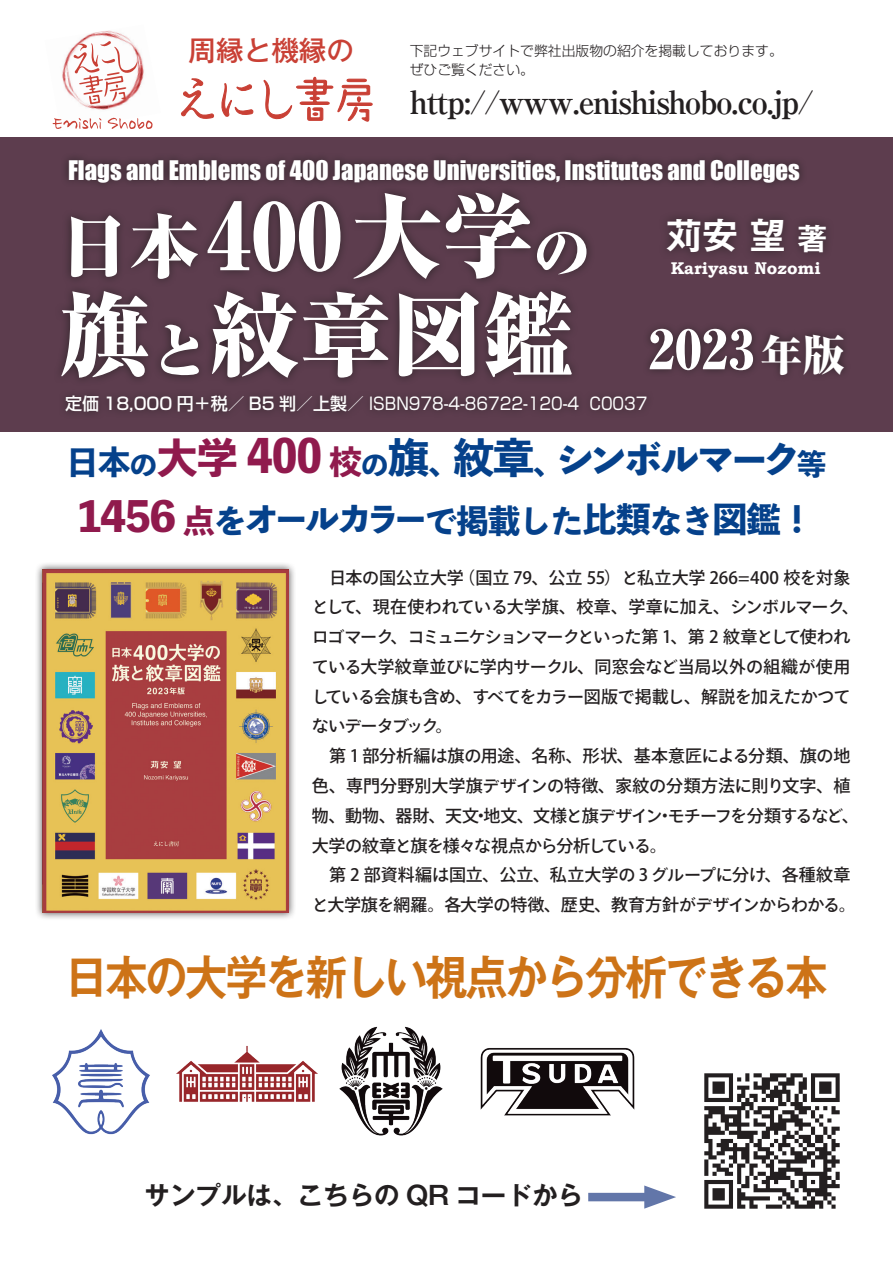
<style>
.page{position:relative;width:893px;height:1263px;background:#fff}
.page>*{position:absolute;margin:0;border:0;box-sizing:border-box;transform-origin:0 0}
.t1{font:800 expanded 90.75px/99px "Ryumin Pro";letter-spacing:.005em;color:#fff}
.t2{font:700 46.8px "Gothic MB101 Pr 6 De";letter-spacing:-.05em;color:#cd7317;scale:.9 1}
.t3{font:38.7px "Toppan Bunkyu Midashi Go Std EB";letter-spacing:-.105em;color:#05418b}
.t4{font:700 35.85px "Gothic MB101 Pr 6 De";color:#fff}
.t5{font:34.5px "Toppan Bunkyu Midashi Go Std EB";letter-spacing:-.095em;color:#05418b}
.t6{font:700 31.95px "Ryumin Pr 5";letter-spacing:-.05em;color:#231f20}
.t7{font:500 27.6px "Gothic MB101 Pr 6";color:#c94035}
.t8{font:700 25.5px "Gothic MB101 Pro De";color:#231f20}
.t9{font:24.75px "Impact";color:#fff}
.t10{font:500 16.95px/29.7px "Ryo Gothic Plus N";letter-spacing:-.02em;color:#231f20}
.t11{font:16.95px "Shin Go Pr 5";color:#fff;scale:.9 1}
.t12{font:700 16.95px "Bookman Old Style";color:#fff}
.t13{font:300 13.8px/19.2px "Shin Go Pr 5";color:#231f20}
.s1{font-size:69.9px}
.s2{font-size:58.2px}
.s3{font-size:53.1px}
.s4{font-size:42.45px}
.s5{font-size:29.85px}
.s6{font-weight:500}
.s7{font-size:32.25px}
.s8{font-size:28.05px}
.s9{font-size:40.95px;color:#901a4d}
.s10{font-size:45px;color:#901a4d}
.s11{font-size:32.25px;color:#901a4d}
.s12{font-size:40.95px}
.s13{font-size:29.1px}
</style>
<div class="page">
<div style="left:0;top:137px;width:893px;height:295px;background:#5d3d4e"></div>
<img style="left:62px;top:32px;width:33px;height:39px">
<img style="left:95px;top:30px;width:48px;height:33px">
<img style="left:52px;top:71px;width:56px;height:53px">
<img style="left:102px;top:63px;width:42px;height:59px">
<svg style="left:73px;top:40px;width:64px;height:64px"></svg>
<svg style="left:53px;top:118px;width:48px;height:11px"></svg>
<svg style="left:108px;top:116px;width:45px;height:13px"></svg>
<svg style="left:181px;top:78px;width:33px;height:41px"></svg>
<svg style="left:221px;top:83px;width:33px;height:34px"></svg>
<svg style="left:264px;top:76px;width:109px;height:46px"></svg>
<div style="left:59px;top:388px;width:595px;height:32px;background:#573a4a"></div>
<div style="left:659px;top:209px;width:176px;height:52px;background:#231f20;opacity:.75"></div>
<div style="left:53px;top:184px;width:542px;height:202px;background:#231f20;opacity:.75"></div>
<div style="left:642px;top:321px;width:209px;height:61px;background:#231f20;opacity:.75"></div>
<div style="left:35px;top:562px;width:262px;height:358px;background:#231f20;opacity:.75"></div>
<img style="left:43px;top:569px;width:246px;height:344px">
<div style="left:61px;top:152px;width:746px;height:38px;background:#231f20;opacity:.75"></div>
<img style="left:704px;top:1073px;width:136px;height:136px">
<img style="left:52px;top:1029px;width:98px;height:106px">
<img style="left:176px;top:1046px;width:142px;height:56px">
<img style="left:480px;top:1048px;width:155px;height:68px">
<img style="left:339px;top:1026px;width:104px;height:110px">
<div style="left:588px;top:1193px;width:70px;height:8px;background:#6276a9"></div>
<svg style="left:644px;top:1185px;width:32px;height:24px"></svg>
<h3 class="t7" style="left:188px;top:28px;width:167px">周縁と機縁の</h3>
<p class="t13" style="left:410px;top:40px;width:375px">下記ウェブサイトで弊社出版物の紹介を掲載しております。ぜひご覧ください。</p>
<h3 class="t6" style="left:410px;top:77px;width:406px">http://www.enishishobo.co.jp/</h3>
<h3 class="t9" style="left:68px;top:151px;width:733px">Flags and Emblems of 400 Japanese Universities, Institutes and Colleges</h3>
<h1 class="t1" style="left:60px;top:180px;width:787px"><span class="s1">日本</span>400大学<span class="s2">の<br></span>旗<span class="s2">と</span>紋章図鑑 <span class="s3">2023</span><span class="s4">年版</span></h1>
<h3 class="t4" style="left:666px;top:206px;width:163px">苅安 望 <span class="s5">著</span></h3>
<p class="t12" style="left:671px;top:258px;width:152px">Kariyasu Nozomi</p>
<p class="t11" style="left:65px;top:390px;width:648px"><span class="s6">定価 18,000 円＋税／ B5 判／上製／</span> ISBN978-4-86722-120-4 C0037</p>
<h3 class="t3" style="left:67px;top:429px;width:761px"><span class="s7">日本</span><span class="s8">の</span><span class="s9">大学</span> <span class="s10">400</span> <span class="s11">校</span><span class="s8">の</span><span class="s12">旗</span><span class="s7">、</span><span class="s12">紋章</span><span class="s7">、</span>シンボルマーク<span class="s13">等</span></h3>
<h3 class="t5" style="left:79px;top:493px;width:737px"><span class="s9">1456</span> <span class="s11">点</span><span class="s7">を</span>オールカラー<span class="s7">で掲載した</span>比類<span class="s7">なき</span>図鑑！</h3>
<p class="t10" style="left:312px;top:563px;width:549px">　日本の国公立大学（国立 79、公立 55）と私立大学 266=400 校を対象として、現在使われている大学旗、校章、学章に加え、シンボルマーク、ロゴマーク、コミュニケションマークといった第 1、第 2 紋章として使われている大学紋章並びに学内サークル、同窓会など当局以外の組織が使用している会旗も含め、すべてをカラー図版で掲載し、解説を加えたかつてないデータブック。<br>　第 1 部分析編は旗の用途、名称、形状、基本意匠による分類、旗の地色、専門分野別大学旗デザインの特徴、家紋の分類方法に則り文字、植物、動物、器財、天文・地文、文様と旗デザイン・モチーフを分類するなど、大学の紋章と旗を様々な視点から分析している。<br>　第 2 部資料編は国立、公立、私立大学の 3 グループに分け、各種紋章と大学旗を網羅。各大学の特徴、歴史、教育方針がデザインからわかる。</p>
<h2 class="t2" style="left:66px;top:938px;width:848px">日本の大学を新しい視点から分析できる本</h2>
<h3 class="t8" style="left:145px;top:1174px;width:440px">サンプルは、こちらの QR コードから</h3>
</div>
